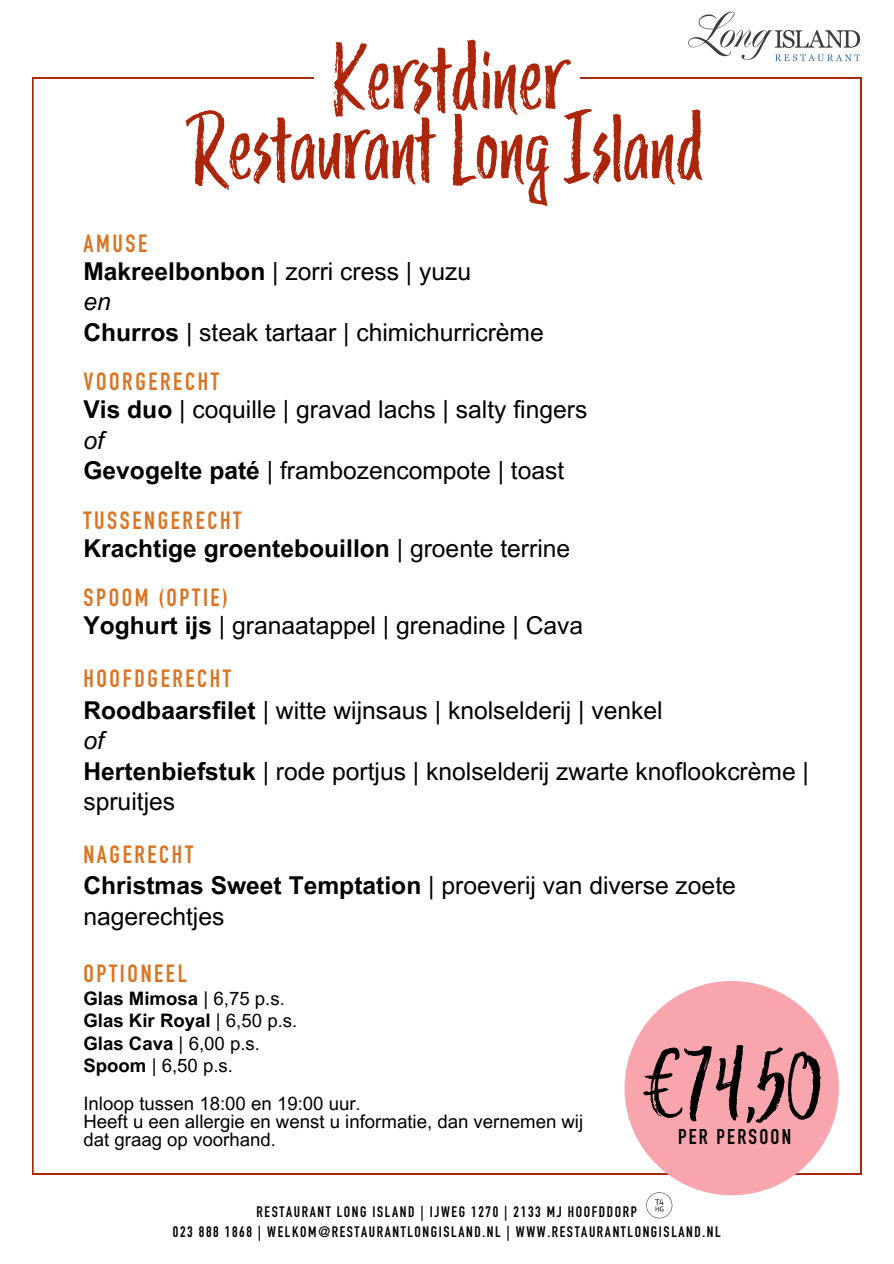
<style>
.page{position:relative;width:894px;height:1264px;background:#fff}
.page>*{position:absolute;margin:0;border:0;box-sizing:border-box;transform-origin:0 0}
.t1{font:91.5px "Trailmade";color:#000}
.t2{font:90px/69.8px "Trailmade";color:#ab260b;text-align:center}
.t3{font:24.6px/30.3px "Arial MT Pro";color:#000}
.t4{font:24.6px "DIN Engschrift Std";letter-spacing:.105em;color:#da7422}
.t5{font:700 24.6px "Arial MT Pro";color:#000}
.t6{font:21px "DIN Engschrift Std";letter-spacing:.11em;color:#000}
.t7{font:18.6px/22.5px "Arial MT Pro";color:#000}
.t8{font:15px "DIN Engschrift Std";letter-spacing:.105em;color:#000}
.s1{font-weight:700}
.s2{font-style:italic}
.s3{font-weight:400}
</style>
<div class="page">
<svg style="left:646px;top:1192px;width:26px;height:26px"></svg>
<img style="left:688px;top:11px;width:173px;height:51px">
<div style="left:624px;top:980px;width:214px;height:215px;background:#f8a5ad;border-radius:50%"></div>
<h1 class="t2" style="left:189px;top:45px;width:517px">Kerstdiner<br>RestaurantLongIsland</h1>
<p class="t4" style="left:83px;top:234px;width:65px">AMUSE</p>
<p class="t3" style="left:83px;top:259px;width:461px"><span class="s1">Makreelbonbon</span> | zorri cress | yuzu<br><span class="s2">en<br></span><span class="s1">Churros</span> | steak tartaar | chimichurricrème</p>
<p class="t4" style="left:83px;top:372px;width:137px">VOORGERECHT</p>
<p class="t3" style="left:83px;top:397px;width:505px"><span class="s1">Vis duo</span> | coquille | gravad lachs | salty fingers <span class="s2">of<br></span><span class="s1">Gevogelte paté</span> | frambozencompote | toast</p>
<p class="t4" style="left:83px;top:511px;width:159px">TUSSENGERECHT</p>
<p class="t5" style="left:83px;top:539px;width:488px">Krachtige groentebouillon <span class="s3">| groente terrine</span></p>
<p class="t4" style="left:83px;top:588px;width:146px">SPOOM (OPTIE)</p>
<p class="t3" style="left:83px;top:613px;width:501px"><span class="s1">Yoghurt ijs</span> | granaatappel | grenadine | Cava</p>
<p class="t4" style="left:83px;top:669px;width:149px">HOOFDGERECHT</p>
<p class="t3" style="left:83px;top:698px;width:726px"><span class="s1">Roodbaarsfilet</span> | witte wijnsaus | knolselderij | venkel<br><span class="s2">of<br></span><span class="s1">Hertenbiefstuk</span> | rode portjus | knolselderij zwarte knoflookcrème | spruitjes</p>
<p class="t4" style="left:83px;top:845px;width:111px">NAGERECHT</p>
<p class="t3" style="left:83px;top:873px;width:653px"><span class="s1">Christmas Sweet Temptation</span> | proeverij van diverse zoete nagerechtjes</p>
<p class="t4" style="left:83px;top:964px;width:105px">OPTIONEEL</p>
<p class="t7" style="left:83px;top:989px;width:215px"><span class="s1">Glas Mimosa</span> | 6,75 p.s.<br><span class="s1">Glas Kir Royal</span> | 6,50 p.s.<br><span class="s1">Glas Cava</span> | 6,00 p.s.<br><span class="s1">Spoom</span> | 6,50 p.s.</p>
<p class="t7" style="left:83px;top:1097px;width:501px;line-height:18px">Inloop tussen 18:00 en 19:00 uur.<br>Heeft u een allergie en wenst u informatie, dan vernemen wij dat graag op voorhand.</p>
<h1 class="t1" style="left:641px;top:1026px;width:183px">€74,50</h1>
<h3 class="t6" style="left:678px;top:1129px;width:115px">PER PERSOON</h3>
<p class="t8" style="left:256px;top:1205px;width:382px">RESTAURANT LONG ISLAND | IJWEG 1270 | 2133 MJ HOOFDDORP</p>
<p class="t8" style="left:173px;top:1226px;width:549px">023 888 1868 | WELKOM@RESTAURANTLONGISLAND.NL | WWW.RESTAURANTLONGISLAND.NL</p>
</div>
